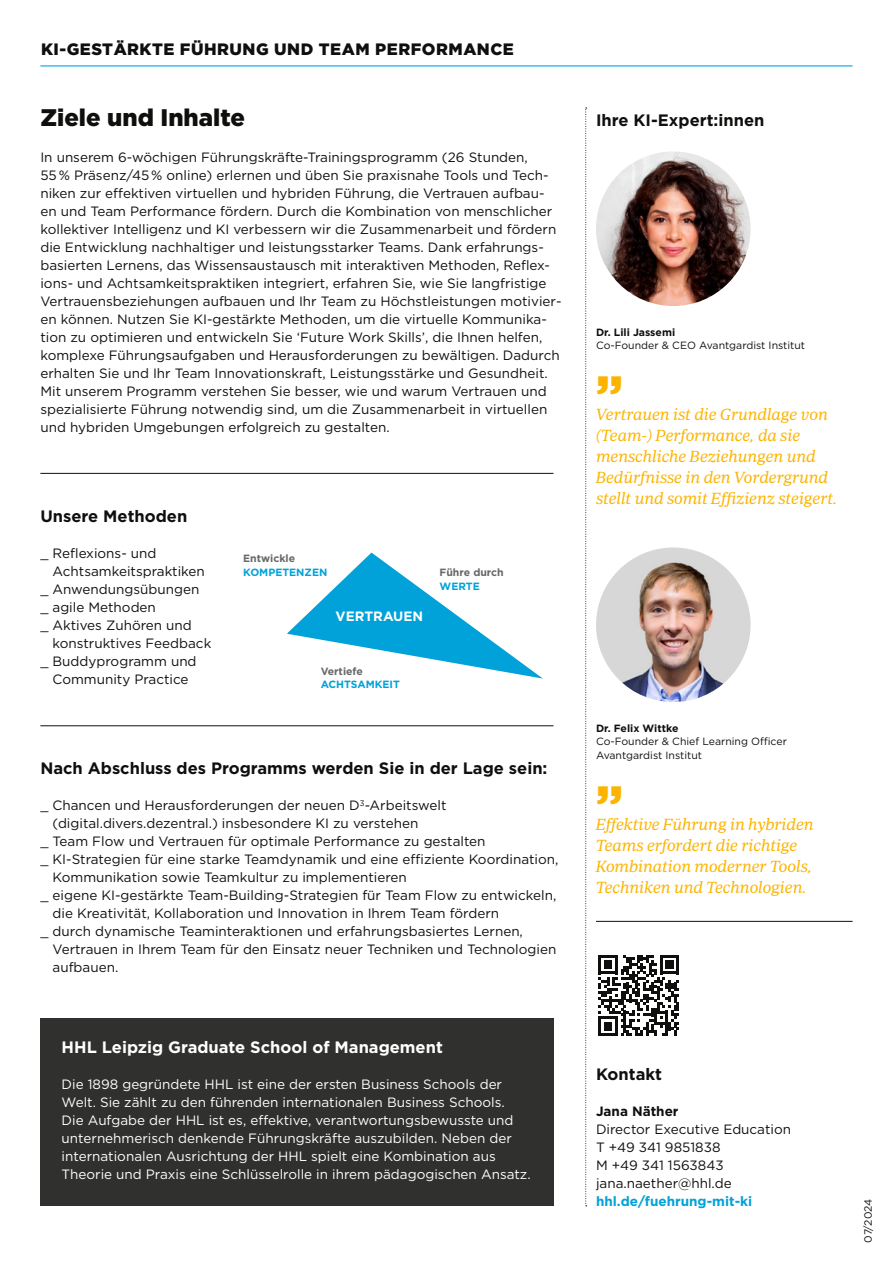
<style>
.page{position:relative;width:893px;height:1263px;background:#fff}
.page>*{position:absolute;margin:0;border:0;box-sizing:border-box;transform-origin:0 0}
.Zitat_Anführungsstriche{font:900 49.5px "Gotham";color:#fcb400}
.Ü1{font:900 24px "Gotham";color:#0f0f0d}
.Zitat{font:16.5px/21px "Periodico Text Lg It";color:#fcb400}
.Ü2{font:700 16.5px "Gotham";color:#0f0f0d}
.Rubrik{font:900 16.5px "Gotham";letter-spacing:.03em;color:#0f0f0d}
.Ü2-2{font:700 16.5px "Gotham";color:#fff}
.Text{font:13.5px/18px "Gotham";color:#0f0f0d}
.Text-2{font:13.5px/18px "Gotham";color:#fff}
.Text_deutsch{font:13.5px "Gotham";color:#0f0f0d}
.Text_deutsch-2{font:700 13.5px "Gotham";color:#00a2d9}
.Text_deutsch-3{font:700 13.5px "Gotham";color:#0f0f0d}
.Info{font:700 13.5px "Gotham";color:#fff}
.Info-2{font:10.5px/13.5px "Gotham";color:#0f0f0d}
.Info-3{font:700 10.5px "Gotham";color:#0f0f0d}
.Info-4{font:700 10.5px "Gotham";color:#676868}
.Info-5{font:700 10.5px "Gotham";color:#00a2d9}
</style>
<div class="page">
<hr style="left:40px;top:65px;width:813px;height:2px;background:#3ebee6">
<svg style="left:585px;top:108px;width:2px;height:1098px"></svg>
<img style="left:596px;top:151px;width:155px;height:155px;border-radius:77px">
<hr style="left:596px;top:921px;width:257px;height:1px;background:#0f0f0d">
<div style="left:40px;top:1019px;width:513px;height:187px;background:#30312f"></div>
<svg style="left:598px;top:955px;width:81px;height:81px"></svg>
<img style="left:596px;top:547px;width:155px;height:155px;border-radius:77px">
<hr style="left:40px;top:725px;width:513px;height:1px;background:#0f0f0d">
<hr style="left:40px;top:473px;width:513px;height:1px;background:#0f0f0d">
<svg style="left:287px;top:552px;width:255px;height:126px"></svg>
<p class="Rubrik" style="left:41px;top:40px;width:474px">KI-GESTÄRKTE FÜHRUNG UND TEAM PERFORMANCE</p>
<p class="Ü1" style="left:40px;top:104px;width:206px">Ziele und Inhalte</p>
<p class="Text" style="left:40px;top:148px;width:523px">In unserem 6-wöchigen Führungskräfte-Trainingsprogramm (26 Stunden,<br>55 % Präsenz/45 % online) erlernen und üben Sie praxisnahe Tools und Tech&shy;niken zur effektiven virtuellen und hybriden Führung, die Vertrauen aufbau&shy;en und Team Performance fördern. Durch die Kombination von menschlicher kollektiver Intelligenz und KI verbessern wir die Zusammenarbeit und fördern die Entwicklung nachhaltiger und leistungsstarker Teams. Dank erfahrungs&shy;basierten Lernens, das Wissensaustausch mit interaktiven Methoden, Reflex&shy;ions- und Achtsamkeitspraktiken integriert, erfahren Sie, wie Sie langfristige Vertrauensbeziehungen aufbauen und Ihr Team zu Höchstleistungen motivier&shy;en können. Nutzen Sie KI-gestärkte Methoden, um die virtuelle Kommunika&shy;tion zu optimieren und entwickeln Sie ‘Future Work Skills’, die Ihnen helfen, komplexe Führungsaufgaben und Herausforderungen zu bewältigen. Dadurch erhalten Sie und Ihr Team Innovationskraft, Leistungsstärke und Gesundheit.<br>Mit unserem Programm verstehen Sie besser, wie und warum Vertrauen und spezialisierte Führung notwendig sind, um die Zusammenarbeit in virtuellen und hybriden Umgebungen erfolgreich zu gestalten.</p>
<p class="Ü2" style="left:40px;top:505px;width:148px">Unsere Methoden</p>
<p class="Text" style="left:53px;top:544px;width:154px;text-indent:-12px">_ Reflexions- und<br>Achtsamkeitspraktiken</p>
<p class="Text" style="left:40px;top:580px;width:160px">_ Anwendungsübungen</p>
<p class="Text" style="left:40px;top:598px;width:117px">_ agile Methoden</p>
<p class="Text" style="left:53px;top:616px;width:160px;text-indent:-12px">_ Aktives Zuhören und konstruktives Feedback</p>
<p class="Text" style="left:40px;top:652px;width:158px;text-align:center">_ Buddyprogramm und<br>Community Practice</p>
<p class="Info-4" style="left:243px;top:551px;width:53px">Entwickle</p>
<p class="Info-5" style="left:243px;top:565px;width:86px">KOMPETENZEN</p>
<p class="Info-4" style="left:440px;top:565px;width:66px">Führe durch</p>
<p class="Info-5" style="left:440px;top:579px;width:42px">WERTE</p>
<p class="Info" style="left:336px;top:607px;width:89px">VERTRAUEN</p>
<p class="Info-4" style="left:321px;top:664px;width:44px">Vertiefe</p>
<p class="Info-5" style="left:321px;top:677px;width:81px">ACHTSAMKEIT</p>
<p class="Ü2" style="left:40px;top:757px;width:509px">Nach Abschluss des Programms werden Sie in der Lage sein:</p>
<p class="Text" style="left:53px;top:796px;width:395px;text-indent:-12px">_ Chancen und Herausforderungen der neuen D<sup>3</sup>-Arbeitswelt (digital.divers.dezentral.) insbesondere KI zu verstehen</p>
<p class="Text" style="left:40px;top:832px;width:447px">_ Team Flow und Vertrauen für optimale Performance zu gestalten</p>
<p class="Text" style="left:53px;top:850px;width:507px;text-indent:-12px">_ KI-Strategien für eine starke Teamdynamik und eine effiziente Koordination,<br>Kommunikation sowie Teamkultur zu implementieren</p>
<p class="Text" style="left:53px;top:886px;width:505px;text-indent:-12px">_ eigene KI-gestärkte Team-Building-Strategien für Team Flow zu entwickeln, die Kreativität, Kollaboration und Innovation in Ihrem Team fördern</p>
<p class="Text" style="left:53px;top:922px;width:505px;text-indent:-12px">_ durch dynamische Teaminteraktionen und erfahrungsbasiertes Lernen,<br>Vertrauen in Ihrem Team für den Einsatz neuer Techniken und Technologien aufbauen.</p>
<p class="Ü2-2" style="left:62px;top:1036px;width:383px">HHL Leipzig Graduate School of Management</p>
<p class="Text-2" style="left:62px;top:1075px;width:471px">Die 1898 gegründete HHL ist eine der ersten Business Schools der Welt. Sie zählt zu den führenden internationalen Business Schools.<br>Die Aufgabe der HHL ist es, effektive, verantwortungsbewusste und unternehmerisch denkende Führungskräfte auszubilden. Neben der internationalen Ausrichtung der HHL spielt eine Kombination aus Theorie und Praxis eine Schlüsselrolle in ihrem pädagogischen Ansatz.</p>
<p class="Ü2" style="left:596px;top:109px;width:170px">Ihre KI-Expert:innen</p>
<p class="Info-3" style="left:596px;top:325px;width:81px">Dr. Lili Jassemi</p>
<p class="Info-2" style="left:596px;top:338px;width:211px">Co-Founder &amp; CEO Avantgardist Institut</p>
<p class="Zitat_Anführungsstriche" style="left:596px;top:340px;width:29px">„</p>
<p class="Zitat" style="left:596px;top:403px;width:243px">Vertrauen ist die Grundlage von (Team-) Performance, da sie menschliche Beziehungen und<br>Bedürfnisse in den Vordergrund stellt und somit Effizienz steigert.</p>
<p class="Info-3" style="left:596px;top:721px;width:84px">Dr. Felix Wittke</p>
<p class="Info-2" style="left:596px;top:734px;width:192px">Co-Founder &amp; Chief Learning Officer<br>Avantgardist Institut</p>
<p class="Zitat_Anführungsstriche" style="left:596px;top:750px;width:29px">„</p>
<p class="Zitat" style="left:596px;top:813px;width:219px">Effektive Führung in hybriden<br>Teams erfordert die richtige<br>Kombination moderner Tools,<br>Techniken und Technologien.</p>
<p class="Ü2" style="left:596px;top:1063px;width:67px">Kontakt</p>
<p class="Text_deutsch-3" style="left:596px;top:1102px;width:84px">Jana Näther</p>
<p class="Text_deutsch" style="left:596px;top:1121px;width:197px">Director Executive Education</p>
<p class="Text_deutsch" style="left:596px;top:1139px;width:126px">T +49 341 9851838</p>
<p class="Text_deutsch" style="left:596px;top:1157px;width:129px">M +49 341 1563843</p>
<p class="Text_deutsch" style="left:596px;top:1175px;width:137px">jana.naether@hhl.de</p>
<p class="Text_deutsch-2" style="left:596px;top:1192px;width:158px">hhl.de/fuehrung-mit-ki</p>
<p class="Info-2" style="left:861px;top:1243px;width:45px;rotate:-90deg">07/2024</p>
</div>
